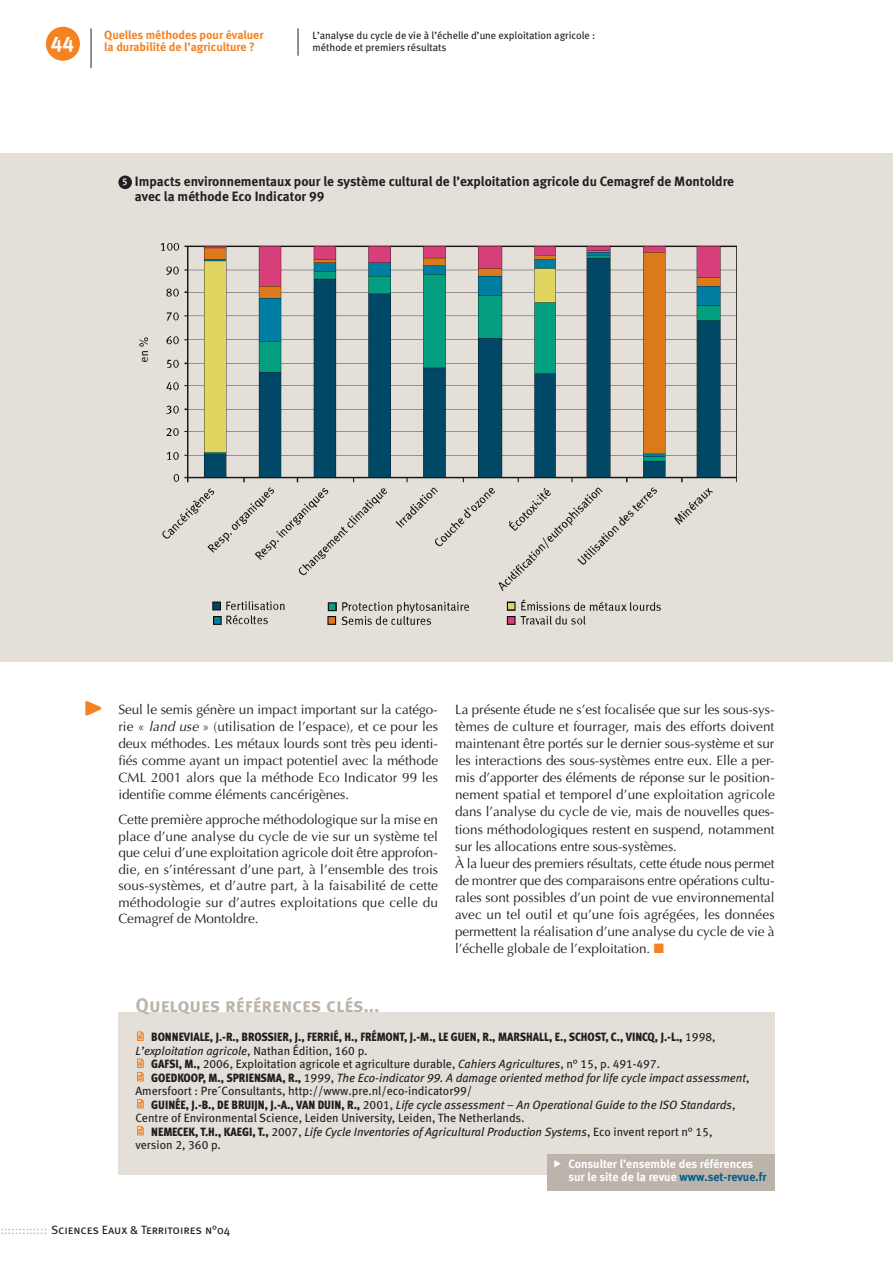
<style>
.page{position:relative;width:893px;height:1263px;background:#fff}
.page>*{position:absolute;margin:0;border:0;box-sizing:border-box;transform-origin:0 0}
.t1{font:21px "Meta Bold Caps Expert";color:#fff}
.t2{font:19.5px "Meta Bold LF Caps";color:#bcb4ab}
.t3{font:13.5px/17px "Optima";letter-spacing:-.005em;color:#231f20;text-align:justify}
.t4{font:13.5px/15px "Meta Bold LF";color:#231f20}
.t5{font:italic 12px "Meta Book LF";color:#231f20}
.t6{font:12px "Meta Book LF";color:#231f20}
.t7{font:900 12px "Meta Cond OT";color:#231f20}
.t8{font:12px/13.5px "Meta Bold LF";color:#fff}
.t9{font:700 12px/12px "Meta";color:#f58220}
.t10{font:12px "Meta Book Caps";letter-spacing:-.005em;color:#231f20}
.t11{font:10.5px/12px "Meta Book LF";color:#231f20}
.s1{font-size:9.75px;color:#e4e0d9}
.s2{font-style:italic}
.s3{color:#f58220}
.s4{font-family:"Meta Book LF";font-weight:400}
.s5{font-style:normal}
.s6{font-family:"Meta Cond OT";font-weight:900}
.s7{font-family:"Meta Cond OT";font-weight:900;font-style:normal}
.s8{color:#bcbdc0}
.s9{color:#005c8a}
</style>
<div class="page">
<div style="left:46px;top:27px;width:34px;height:34px;background:#f58220;border-radius:50%"></div>
<hr style="left:91px;top:28px;width:1px;height:40px;background:#231f20">
<svg style="left:298px;top:28px;width:1px;height:28px"></svg>
<div style="left:0;top:153px;width:893px;height:509px;background:#e4e0d9"></div>
<div style="left:118px;top:1013px;width:657px;height:162px;background:#e4e0d9"></div>
<svg style="left:137px;top:1031px;width:7px;height:10px"></svg>
<svg style="left:137px;top:1058px;width:7px;height:23px"></svg>
<svg style="left:137px;top:1098px;width:7px;height:10px"></svg>
<svg style="left:137px;top:1125px;width:7px;height:10px"></svg>
<svg style="left:85px;top:701px;width:17px;height:15px"></svg>
<div style="left:118px;top:175px;width:14px;height:14px;background:#231f20;border-radius:50%"></div>
<div style="left:548px;top:1154px;width:227px;height:37px;background:#bcb4ab"></div>
<img style="left:140px;top:243px;width:596px;height:381px">
<h1 class="t1" style="left:51px;top:31px;width:25px">44</h1>
<p class="t9" style="left:104px;top:29px;width:161px">Quelles méthodes pour évaluer la durabilité de l’agriculture ?</p>
<p class="t11" style="left:312px;top:29px;width:284px">L’analyse du cycle de vie à l’échelle d’une exploitation agricole : méthode et premiers résultats</p>
<p class="t4" style="left:135px;top:174px;width:600px;text-indent:-13px"><span class="s1">5</span> Impacts environnementaux pour le système cultural de l’exploitation agricole du Cemagref de Montoldre avec la méthode Eco Indicator 99</p>
<p class="t3" style="left:118px;top:701px;width:321px">Seul le semis génère un impact important sur la catégo&shy;rie « <span class="s2">land use</span> » (utilisation de l’espace), et ce pour les deux méthodes. Les métaux lourds sont très peu identi&shy;fiés comme ayant un impact potentiel avec la méthode CML 2001 alors que la méthode Eco Indicator 99 les identifie comme éléments cancérigènes.</p>
<p class="t3" style="left:118px;top:812px;width:321px;line-height:16.5px">Cette première approche méthodologique sur la mise en place d’une analyse du cycle de vie sur un système tel que celui d’une exploitation agricole doit être approfon&shy;die, en s’intéressant d’une part, à l’ensemble des trois sous-systèmes, et d’autre part, à la faisabilité de cette méthodologie sur d’autres exploitations que celle du Cemagref de Montoldre.</p>
<h2 class="t2" style="left:135px;top:994px;width:246px">Quelques références clés...</h2>
<p class="t3" style="left:455px;top:701px;width:321px;text-align:left">La présente étude ne s’est focalisée que sur les sous-sys&shy;tèmes de culture et fourrager, mais des efforts doivent maintenant être portés sur le dernier sous-système et sur les interactions des sous-systèmes entre eux. Elle a per&shy;mis d’apporter des éléments de réponse sur le position&shy;nement spatial et temporel d’une exploitation agricole dans l’analyse du cycle de vie, mais de nouvelles ques&shy;tions méthodologiques restent en suspend, notamment sur les allocations entre sous-systèmes.<br>À la lueur des premiers résultats, cette étude nous permet de montrer que des comparaisons entre opérations cultu&shy;rales sont possibles d’un point de vue environnemental avec un tel outil et qu’une fois agrégées, les données permettent la réalisation d’une analyse du cycle de vie à l’échelle globale de l’exploitation. <span class="s3">■</span></p>
<p class="t7" style="left:151px;top:1029px;width:566px">BONNEVIALE, J.-R., BROSSIER, J., FERRIÉ, H., FRÉMONT, J.-M., LE GUEN, R., MARSHALL, E., SCHOST, C., VINCQ, J.-L., <span class="s4">1998,</span></p>
<p class="t5" style="left:135px;top:1044px;width:234px">L’exploitation agricole<span class="s5">, Nathan Édition, 160 p.</span></p>
<p class="t6" style="left:151px;top:1057px;width:510px"><span class="s6">GAFSI, M.,</span> 2006, Exploitation agricole et agriculture durable, <span class="s2">Cahiers Agricultures</span>, n° 15, p. 491-497.</p>
<p class="t5" style="left:151px;top:1071px;width:600px"><span class="s7">GOEDKOOP, M., SPRIENSMA, R.,</span> <span class="s5">1999,</span> The Eco-indicator 99. A damage oriented method for life cycle impact assessment<span class="s5">,</span></p>
<p class="t6" style="left:135px;top:1084px;width:338px">Amersfoort : Pre´Consultants, http://www.pre.nl/eco-indicator99/</p>
<p class="t5" style="left:151px;top:1098px;width:586px"><span class="s7">GUINÉE, J.-B., DE BRUIJN, J.-A., VAN DUIN, R.,</span> <span class="s5">2001,</span> Life cycle assessment – An Operational Guide to the ISO Standards<span class="s5">,</span></p>
<p class="t6" style="left:135px;top:1111px;width:391px">Centre of Environmental Science, Leiden University, Leiden, The Netherlands.</p>
<p class="t5" style="left:151px;top:1125px;width:563px"><span class="s7">NEMECEK, T.H., KAEGI, T.,</span> <span class="s5">2007,</span> Life Cycle Inventories of Agricultural Production Systems<span class="s5">, Eco invent report n° 15,</span></p>
<p class="t6" style="left:135px;top:1138px;width:87px">version 2, 360 p.</p>
<p class="t10" style="left:0;top:1223px;width:231px"><span class="s8">:::::::::::::</span> Sciences Eaux &amp; Territoires n°04</p>
<p class="t8" style="left:568px;top:1156px;width:200px">Consulter l’ensemble des références sur le site de la revue <span class="s9">www.set-revue.fr</span></p>
</div>
